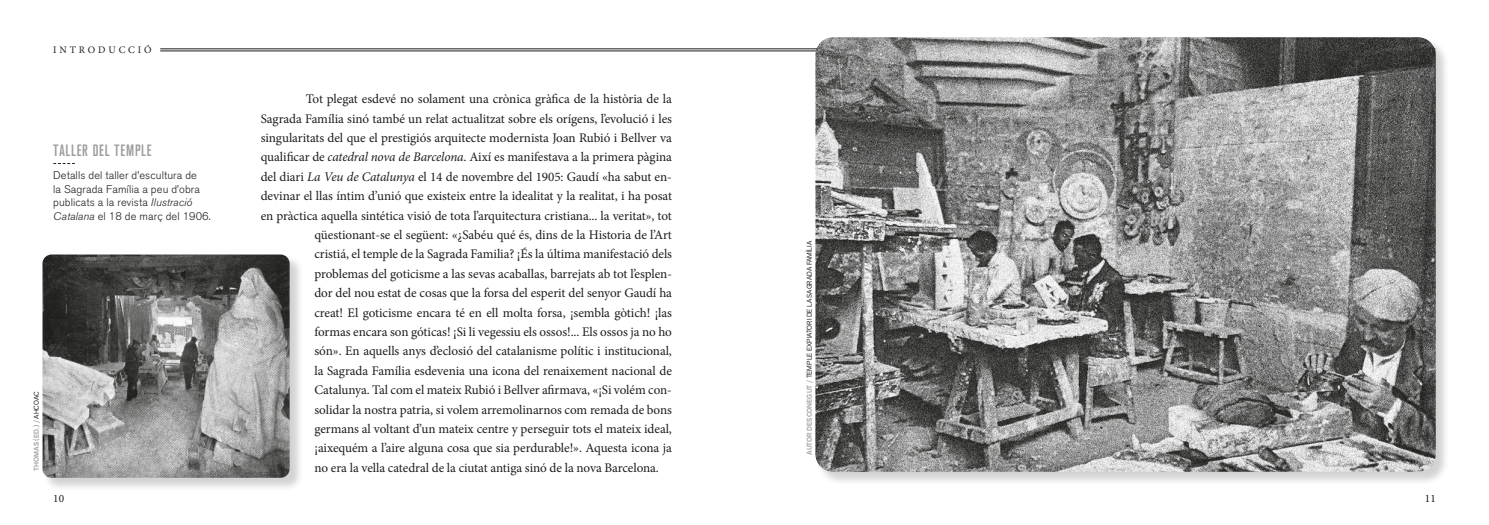
<style>
.page{position:relative;width:1489px;height:525px;background:#fff}
.page>*{position:absolute;margin:0;border:0;box-sizing:border-box;transform-origin:0 0}
.t1{font:500 condensed 16.25px "Akzidenz Grotesk BQ";letter-spacing:.05em;color:#9d9d9d}
.t2{font:13.12px "Minion Pro";letter-spacing:-.005em;color:#1d1d1b}
.t3{font:11.25px "Minion Pro";color:#1d1d1b}
.t4{font:300 11px/13.8px "Akzidenz Grotesk BQ";letter-spacing:.01em;color:#1d1d1b}
.t5{font:10px "Minion Pro";letter-spacing:.29em;color:#1d1d1b}
.t6{font:6.88px "Akzid Grtsk Next";color:#1d1d1b}
.t7{font:500 6.88px "Akzid Grtsk Next";letter-spacing:.01em;color:#9d9d9d}
.s1{font-weight:400;color:#1d1d1b}
.s2{font-style:italic}
.s3{font-weight:500;color:#9d9d9d}
</style>
<div class="page">
<hr style="left:160px;top:49px;width:1275px;height:1px;background:#1d1d1b">
<hr style="left:160px;top:51px;width:1275px;height:1px;background:#1d1d1b">
<svg style="left:53px;top:163px;width:22px;height:1px"></svg>
<div style="left:815px;top:37px;width:634px;height:448px;background:#1d1d1b;opacity:.2"></div>
<img style="left:815px;top:37px;width:620px;height:434px">
<div style="left:43px;top:254px;width:260px;height:237px;background:#1d1d1b;opacity:.2"></div>
<img style="left:42px;top:254px;width:247px;height:223px">
<p class="t5" style="left:53px;top:43px;width:100px">INTRODUCCIÓ</p>
<p class="t7" style="left:32px;top:470px;width:81px;rotate:-90deg">THOMAS (ED.) / <span class="s1">AHCOAC</span></p>
<p class="t1" style="left:53px;top:141px;width:100px">TALLER DEL TEMPLE</p>
<p class="t4" style="left:53px;top:168px;width:159px">Detalls del taller d’escultura de<br>la Sagrada Família a peu d’obra publicats a la revista <span class="s2">Ilustració<br>Catalana</span> el 18 de març del 1906.</p>
<p class="t2" style="left:306px;top:90px;width:368px">Tot plegat esdevé no solament una crònica gràfica de la història de la</p>
<p class="t2" style="left:261px;top:110px;width:413px">Sagrada Família sinó també un relat actualitzat sobre els orígens, l’evolució i les</p>
<p class="t2" style="left:261px;top:129px;width:412px">singularitats del que el prestigiós arquitecte modernista Joan Rubió i Bellver va</p>
<p class="t2" style="left:261px;top:148px;width:413px">qualificar de <span class="s2">catedral nova de Barcelona</span>. Així es manifestava a la primera pàgina</p>
<p class="t2" style="left:261px;top:168px;width:413px">del diari <span class="s2">La Veu de Catalunya</span> el 14 de novembre del 1905: Gaudí «ha sabut en-</p>
<p class="t2" style="left:261px;top:187px;width:413px">devinar el llas íntim d’unió que existeix entre la idealitat y la realitat, i ha posat</p>
<p class="t2" style="left:261px;top:206px;width:412px">en pràctica aquella sintética visió de tota l’arquitectura cristiana... la veritat», tot</p>
<p class="t2" style="left:314px;top:226px;width:359px">qüestionant-se el següent: «¿Sabéu qué és, dins de la Historia de l’Art</p>
<p class="t2" style="left:314px;top:245px;width:359px">cristiá, el temple de la Sagrada Familia? ¡És la última manifestació dels</p>
<p class="t2" style="left:314px;top:265px;width:359px">problemas del goticisme a las sevas acaballas, barrejats ab tot l’esplen-</p>
<p class="t2" style="left:314px;top:284px;width:359px">dor del nou estat de cosas que la forsa del esperit del senyor Gaudí ha</p>
<p class="t2" style="left:314px;top:303px;width:359px">creat! El goticisme encara té en ell molta forsa, ¡sembla gòtich! ¡las</p>
<p class="t2" style="left:314px;top:323px;width:359px">formas encara son góticas! ¡Si li vegessiu els ossos!... Els ossos ja no ho</p>
<p class="t2" style="left:314px;top:342px;width:359px">són». En aquells anys d’eclosió del catalanisme polític i institucional,</p>
<p class="t2" style="left:314px;top:361px;width:359px">la Sagrada Família esdevenia una icona del renaixement nacional de</p>
<p class="t2" style="left:314px;top:381px;width:359px">Catalunya. Tal com el mateix Rubió i Bellver afirmava, «¡Si volém con-</p>
<p class="t2" style="left:314px;top:400px;width:359px">solidar la nostra patria, si volem arremolinarnos com remada de bons</p>
<p class="t2" style="left:314px;top:420px;width:359px">germans al voltant d’un mateix centre y perseguir tots el mateix ideal,</p>
<p class="t2" style="left:314px;top:439px;width:359px">¡aixequém a l’aire alguna cosa que sia perdurable!». Aquesta icona ja</p>
<p class="t2" style="left:314px;top:458px;width:346px">no era la vella catedral de la ciutat antiga sinó de la nova Barcelona.</p>
<p class="t6" style="left:805px;top:454px;width:215px;rotate:-90deg"><span class="s3">AUTOR DESCONEGUT /</span> TEMPLE EXPIATORI DE LA SAGRADA FAMÍLIA</p>
<p class="t3" style="left:53px;top:491px;width:12px">10</p>
<p class="t3" style="left:1424px;top:491px;width:12px">11</p>
</div>
